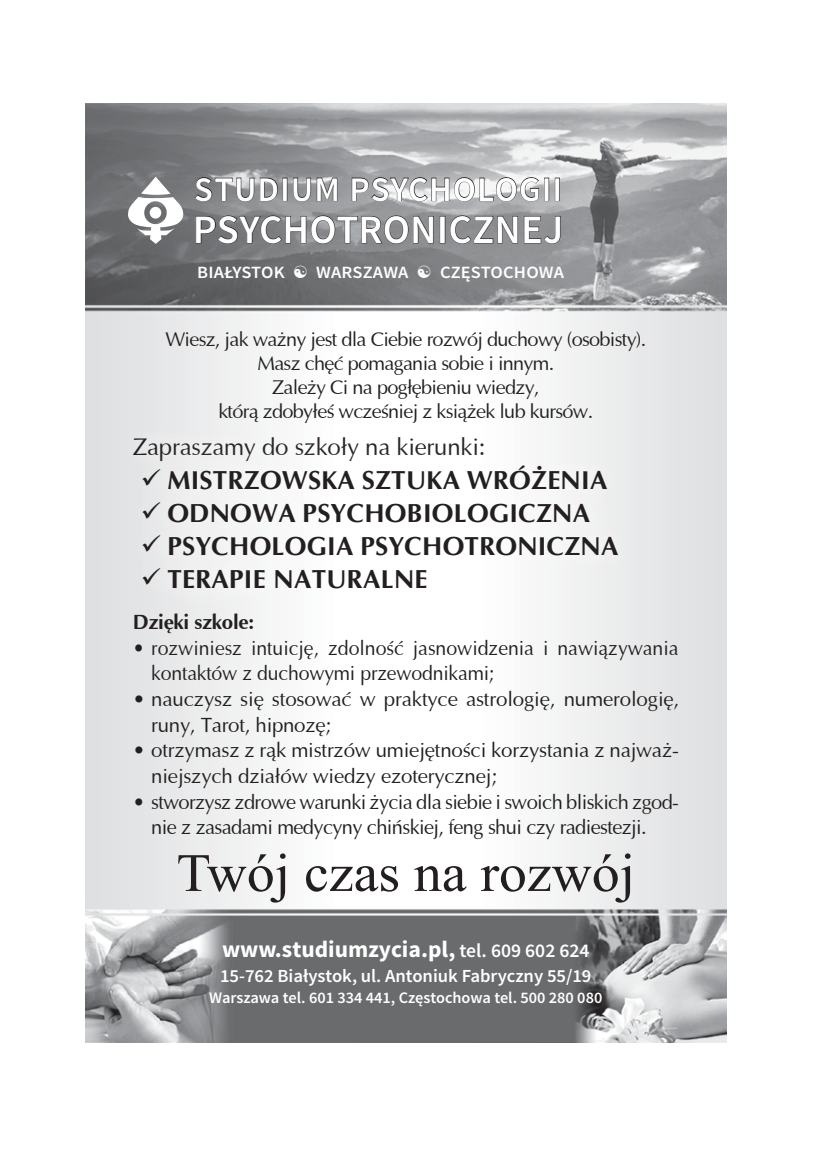
<style>
.page{position:relative;width:823px;height:1163px;background:#fff}
.page>*{position:absolute;margin:0;border:0;box-sizing:border-box;transform-origin:0 0}
.t1{font:54px "Times New Roman";color:#231f20}
.t2{font:600 40.4px "Source Sans Pro";letter-spacing:.005em;color:#fff}
.t3{font:600 34.2px "Source Sans Pro";letter-spacing:.03em;color:#fff}
.t4{font:700 26px "Ottawa";letter-spacing:.01em;color:#231f20}
.t5{font:24px "Ottawa";letter-spacing:-.01em;color:#231f20}
.t6{font:700 23.2px "Source Sans Pro";color:#fff}
.t7{font:20.4px/25.6px "Ottawa";letter-spacing:-.01em;color:#231f20}
.t8{font:20.4px/25.6px "Ottawa";letter-spacing:-.03em;color:#231f20}
.t9{font:20.4px/25.6px "Ottawa";letter-spacing:-.01em;color:#231f20;scale:.95 1}
.t10{font:700 20.4px "Ottawa";letter-spacing:-.015em;color:#231f20}
.t11{font:20px/23.8px "Ottawa";letter-spacing:-.035em;color:#231f20;text-align:center}
.t12{font:600 18.4px "Source Sans Pro";color:#fff}
.t13{font:600 17.2px "Source Sans Pro";letter-spacing:.01em;color:#fff;scale:1.07 1}
.t14{font:600 16.2px "Source Sans Pro";color:#fff}
.s1{font-weight:600;font-size:19.4px}
</style>
<div class="page">
<img style="left:86px;top:103px;width:639px;height:938px">
<svg style="left:194px;top:177px;width:84px;height:25px;background:#7e7f81"></svg>
<div style="left:282px;top:178px;width:5px;height:23px;border:1px solid #231f20"></div>
<svg style="left:292px;top:177px;width:46px;height:25px"></svg>
<svg style="left:351px;top:177px;width:188px;height:25px"></svg>
<div style="left:544px;top:178px;width:5px;height:23px;border:1px solid #231f20"></div>
<div style="left:554px;top:178px;width:5px;height:23px;border:1px solid #231f20"></div>
<svg style="left:195px;top:215px;width:239px;height:29px;background:#747577"></svg>
<div style="left:439px;top:216px;width:6px;height:27px;border:1px solid #231f20"></div>
<svg style="left:449px;top:215px;width:112px;height:29px;background:#797a7d"></svg>
<svg style="left:128px;top:177px;width:55px;height:67px"></svg>
<div style="left:95px;top:399px;width:425px;height:100px;background:#fff;opacity:.75"></div>
<div style="left:115px;top:418px;width:387px;height:61px;background:#fff;opacity:.88"></div>
<div style="left:103px;top:426px;width:554px;height:205px;background:#fff;opacity:.75"></div>
<div style="left:124px;top:446px;width:512px;height:162px;background:#fff;opacity:.88"></div>
<svg style="left:294px;top:265px;width:12px;height:13px"></svg>
<svg style="left:418px;top:265px;width:12px;height:13px"></svg>
<h3 class="t3" style="left:194px;top:168px;width:369px">STUDIUM PSYCHOLOGII</h3>
<h2 class="t2" style="left:193px;top:204px;width:372px">PSYCHOTRONICZNEJ</h2>
<p class="t13" style="left:197px;top:261px;width:83px">BIAŁYSTOK</p>
<p class="t13" style="left:316px;top:261px;width:88px">WARSZAWA</p>
<p class="t13" style="left:440px;top:261px;width:117px">CZĘSTOCHOWA</p>
<p class="t11" style="left:165px;top:327px;width:482px">Wiesz, jak ważny jest dla Ciebie rozwój duchowy (osobisty).<br>Masz chęć pomagania sobie i innym.<br>Zależy Ci na pogłębieniu wiedzy,<br>którą zdobyłeś wcześniej z książek lub kursów.</p>
<p class="t5" style="left:133px;top:432px;width:354px">Zapraszamy do szkoły na kierunki:</p>
<p class="t4" style="left:141px;top:463px;width:467px">✓ MISTRZOWSKA SZTUKA WRÓŻENIA</p>
<p class="t4" style="left:141px;top:496px;width:450px">✓ ODNOWA PSYCHOBIOLOGICZNA</p>
<p class="t4" style="left:141px;top:529px;width:478px">✓ PSYCHOLOGIA PSYCHOTRONICZNA</p>
<p class="t4" style="left:141px;top:563px;width:288px">✓ TERAPIE NATURALNE</p>
<p class="t10" style="left:133px;top:609px;width:123px">Dzięki szkole:</p>
<p class="t9" style="left:151px;top:635px;width:556px;text-indent:-19px">• rozwiniesz intuicję, zdolność jasnowidzenia i nawiązywania kontaktów z duchowymi przewodnikami;</p>
<p class="t7" style="left:151px;top:686px;width:529px;text-indent:-19px">• nauczysz się stosować w praktyce astrologię, numerologię, runy, Tarot, hipnozę;</p>
<p class="t7" style="left:151px;top:737px;width:529px;text-indent:-19px">• otrzymasz z rąk mistrzów umiejętności korzystania z najważ&shy;niejszych działów wiedzy ezoterycznej;</p>
<p class="t8" style="left:151px;top:788px;width:529px;text-indent:-19px">• stworzysz zdrowe warunki życia dla siebie i swoich bliskich zgod&shy;nie z zasadami medycyny chińskiej, feng shui czy radiestezji.</p>
<h1 class="t1" style="left:176px;top:834px;width:460px">Twój czas na rozwój</h1>
<p class="t6" style="left:222px;top:934px;width:369px">www.studiumzycia.pl, <span class="s1">tel. 609 602 624</span></p>
<p class="t12" style="left:220px;top:964px;width:372px">15-762 Białystok, ul. Antoniuk Fabryczny 55/19</p>
<p class="t14" style="left:209px;top:987px;width:394px">Warszawa tel. 601 334 441, Częstochowa tel. 500 280 080</p>
</div>
